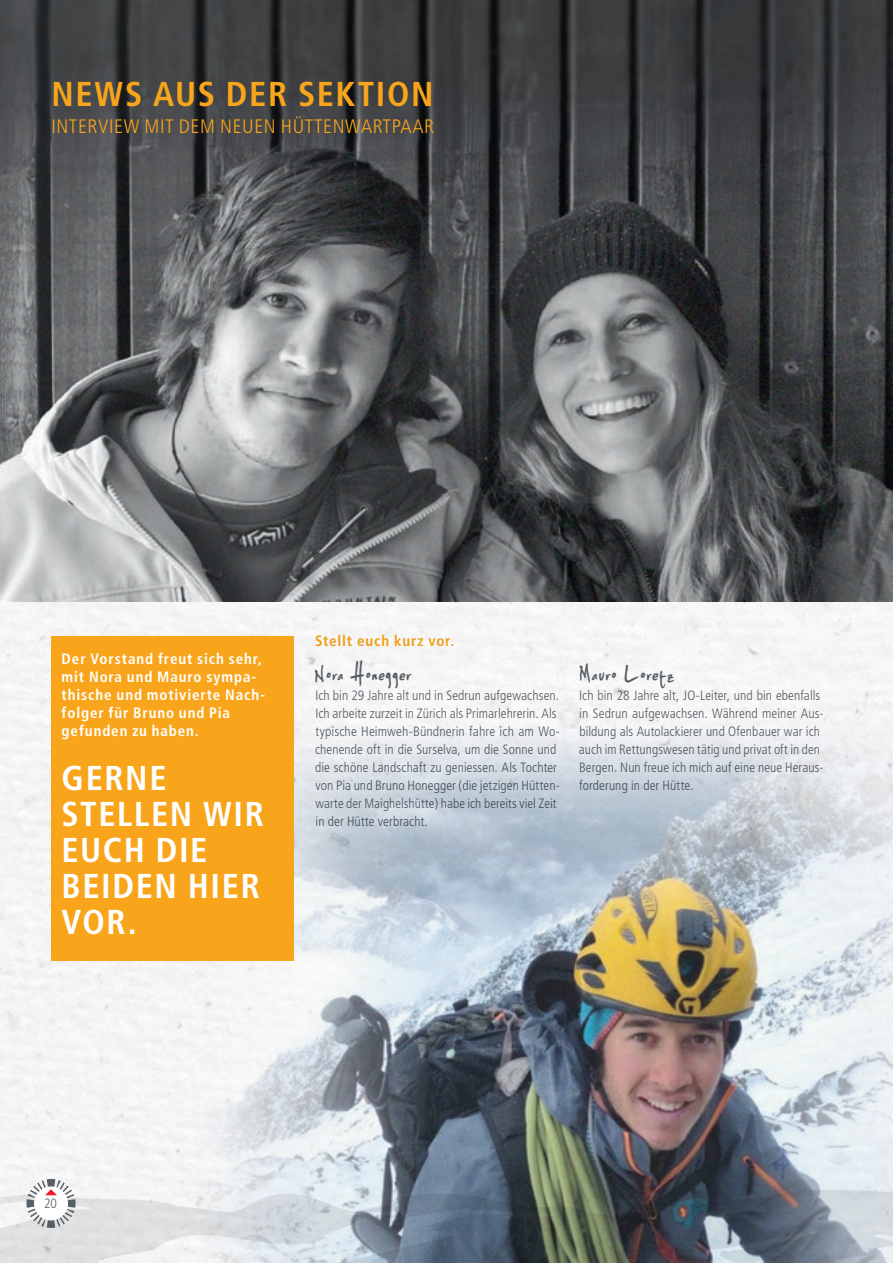
<style>
.page{position:relative;width:893px;height:1263px;background:#fff}
.page>*{position:absolute;margin:0;border:0;box-sizing:border-box;transform-origin:0 0}
.t1{font:700 condensed 34.5px/36px "Frutiger";letter-spacing:.045em;color:#fff}
.t2{font:700 condensed 34.5px "Frutiger";letter-spacing:.045em;color:#f9a51b}
.t3{font:24px "Splurge";letter-spacing:.005em;color:#576065}
.t4{font:300 condensed 19.5px "Frutiger";letter-spacing:.03em;color:#f9a51b}
.t5{font:700 condensed 15px/18px "Frutiger";letter-spacing:.06em;color:#fff}
.t6{font:700 condensed 15px "Frutiger";letter-spacing:.055em;color:#f9a51b}
.t7{font:300 condensed 13.5px/18px "Frutiger";letter-spacing:.005em;color:#576065}
</style>
<div class="page">
<div style="left:0;top:601px;width:893px;height:564px;background:#f6f5f6"></div>
<img style="left:193px;top:723px;width:700px;height:442px">
<div style="left:51px;top:637px;width:242px;height:324px;background:#f9a51b"></div>
<img style="left:0;top:0;width:893px;height:601px">
<svg style="left:0;top:1165px;width:893px;height:98px;background:#979fa4"></svg>
<svg style="left:22px;top:1174px;width:58px;height:59px"></svg>
<h1 class="t2" style="left:51px;top:74px;width:384px">NEWS AUS DER SEKTION</h1>
<h3 class="t4" style="left:51px;top:115px;width:384px">INTERVIEW MIT DEM NEUEN HÜTTENWARTPAAR</h3>
<p class="t5" style="left:62px;top:650px;width:205px">Der Vorstand freut sich sehr, mit Nora und Mauro sympa&shy;thische und motivierte Nach&shy;folger für Bruno und Pia gefunden zu haben.</p>
<h1 class="t1" style="left:62px;top:760px;width:204px">GERNE<br>STELLEN WIR<br>EUCH DIE<br>BEIDEN HIER<br>VOR.</h1>
<p class="t6" style="left:315px;top:632px;width:141px">Stellt euch kurz vor.</p>
<h2 class="t3" style="left:315px;top:657px;width:98px">Nora Honegger</h2>
<p class="t7" style="left:315px;top:687px;width:246px">Ich bin 29 Jahre alt und in Sedrun aufgewachsen.<br>Ich arbeite zurzeit in Zürich als Primarlehrerin. Als typische Heimweh-Bündnerin fahre ich am Wo&shy;chenende oft in die Surselva, um die Sonne und die schöne Landschaft zu geniessen. Als Tochter von Pia und Bruno Honegger (die jetzigen Hütten&shy;warte der Maighelshütte) habe ich bereits viel Zeit in der Hütte verbracht.</p>
<h2 class="t3" style="left:579px;top:657px;width:97px">Mauro Loretz</h2>
<p class="t7" style="left:579px;top:687px;width:246px">Ich bin 28 Jahre alt, JO-Leiter, und bin ebenfalls in Sedrun aufgewachsen. Während meiner Aus&shy;bildung als Autolackierer und Ofenbauer war ich auch im Rettungswesen tätig und privat oft in den Bergen. Nun freue ich mich auf eine neue Heraus&shy;forderung in der Hütte.</p>
<p class="t7" style="left:44px;top:1195px;width:14px">20</p>
</div>
